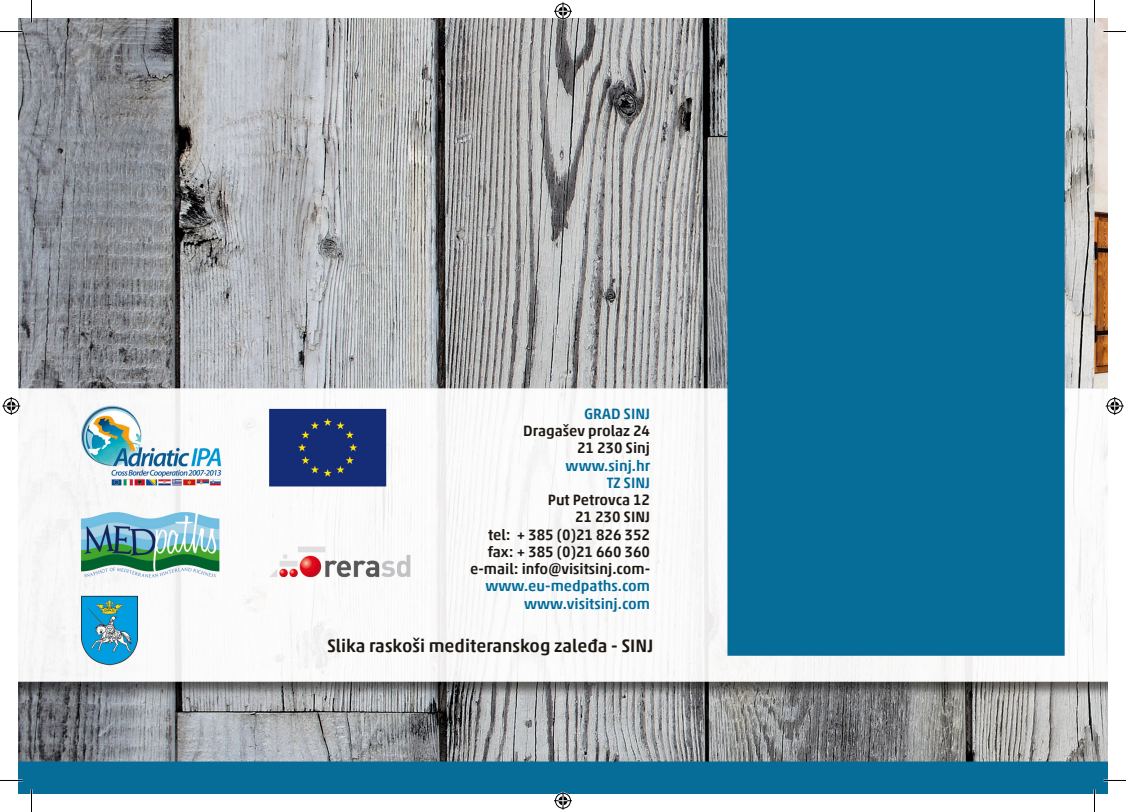
<style>
.page{position:relative;width:1126px;height:812px;background:#fff}
.page>*{position:absolute;margin:0;border:0;box-sizing:border-box;transform-origin:0 0}
.t1{font:500 18px "Akko W02";color:#1d1712}
.t2{font:500 15px/17.2px "Akko W02";color:#1d1712;text-align:right}
.t3{font:500 15px/17.2px "Akko W02";color:#006c9a;text-align:right}
</style>
<div class="page">
<img style="left:19px;top:19px;width:1088px;height:774px">
<hr style="left:0;top:779px;width:22px;height:2px;background:#fff">
<hr style="left:1103px;top:779px;width:23px;height:2px;background:#fff">
<svg style="left:0;top:31px;width:22px;height:1px"></svg>
<svg style="left:1103px;top:31px;width:23px;height:1px"></svg>
<svg style="left:0;top:780px;width:22px;height:1px"></svg>
<svg style="left:1103px;top:780px;width:23px;height:1px"></svg>
<svg style="left:31px;top:0;width:1px;height:23px"></svg>
<svg style="left:31px;top:789px;width:1px;height:22px"></svg>
<svg style="left:1094px;top:0;width:1px;height:23px"></svg>
<svg style="left:1094px;top:789px;width:1px;height:22px"></svg>
<svg style="left:554px;top:2px;width:18px;height:18px"></svg>
<svg style="left:554px;top:791px;width:18px;height:18px"></svg>
<svg style="left:2px;top:397px;width:18px;height:18px"></svg>
<svg style="left:1106px;top:397px;width:18px;height:18px"></svg>
<p class="t3" style="left:584px;top:404px;width:67px">GRAD SINJ</p>
<p class="t2" style="left:523px;top:422px;width:128px">Dragašev prolaz 24<br>21 230 Sinj</p>
<p class="t3" style="left:566px;top:456px;width:86px">www.sinj.hr<br>TZ SINJ</p>
<p class="t2" style="left:470px;top:491px;width:182px">Put Petrovca 12<br>21 230 SINJ<br>tel: + 385 (0)21 826 352 fax: + 385 (0)21 660 360 e-mail: info@visitsinj.com-</p>
<p class="t3" style="left:485px;top:577px;width:166px">www.eu-medpaths.com www.visitsinj.com</p>
<p class="t1" style="left:327px;top:634px;width:328px">Slika raskoši mediteranskog zaleđa - SINJ</p>
</div>
